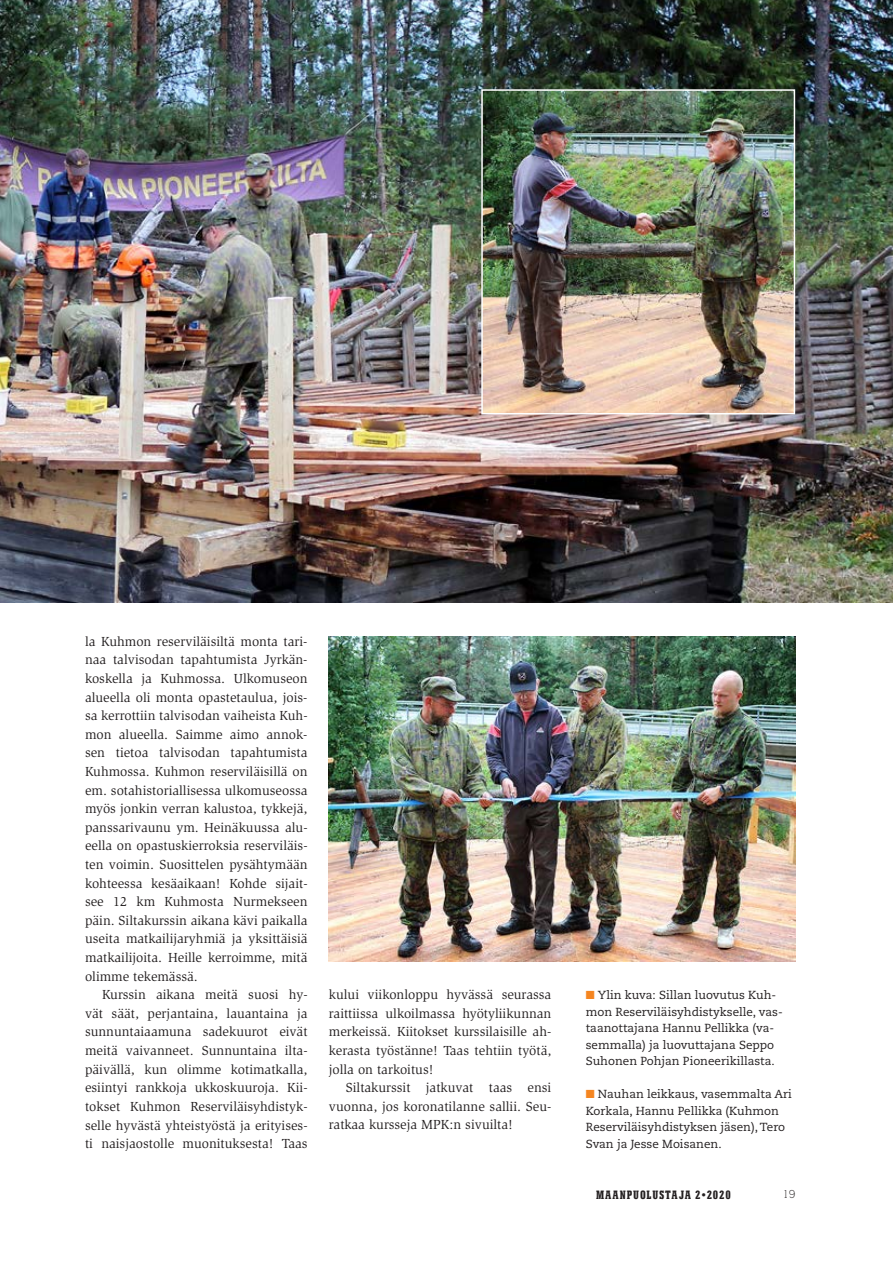
<style>
.page{position:relative;width:893px;height:1263px;background:#fff}
.page>*{position:absolute;margin:0;border:0;box-sizing:border-box;transform-origin:0 0}
.t1{font:13.5px/18.6px "Slimbach Std";color:#231f20;text-align:justify}
.t2{font:11.7px/16.5px "Caecilia LT Std";color:#231f20}
.t3{font:800 condensed 11.25px "Stymie BT";letter-spacing:.075em;color:#231f20}
.t4{font:300 11.25px "Stymie BT";color:#231f20}
.s1{color:#f58520}
</style>
<div class="page">
<img style="left:0;top:0;width:893px;height:602px">
<img style="left:329px;top:637px;width:466px;height:325px">
<img style="left:484px;top:92px;width:308px;height:319px">
<div style="left:481px;top:89px;width:314px;height:325px;border:2px solid #fff"></div>
<p class="t1" style="left:85px;top:632px;width:224px">la Kuhmon reserviläisiltä monta tari&shy;naa talvisodan tapahtumista Jyrkän&shy;koskella ja Kuhmossa. Ulkomuseon alueella oli monta opastetaulua, jois&shy;sa kerrottiin talvisodan vaiheista Kuh&shy;mon alueella. Saimme aimo annok&shy;sen tietoa talvisodan tapahtumista Kuhmossa. Kuhmon reserviläisillä on em. sotahistoriallisessa ulkomuseossa myös jonkin verran kalustoa, tykkejä, panssarivaunu ym. Heinäkuussa alu&shy;eella on opastuskierroksia reserviläis&shy;ten voimin. Suosittelen pysähtymään kohteessa kesäaikaan! Kohde sijait&shy;see 12 km Kuhmosta Nurmekseen päin. Siltakurssin aikana kävi paikalla useita matkailijaryhmiä ja yksittäisiä matkailijoita. Heille kerroimme, mitä olimme tekemässä.</p>
<p class="t1" style="left:85px;top:985px;width:224px;text-indent:17px">Kurssin aikana meitä suosi hy&shy;vät säät, perjantaina, lauantaina ja sunnuntaiaamuna sadekuurot eivät meitä vaivanneet. Sunnuntaina ilta&shy;päivällä, kun olimme kotimatkalla, esiintyi rankkoja ukkoskuuroja. Kii&shy;tokset Kuhmon Reserviläisyhdistyk&shy;selle hyvästä yhteistyöstä ja erityises&shy;ti naisjaostolle muonituksesta! Taas</p>
<p class="t1" style="left:329px;top:985px;width:224px">kului viikonloppu hyvässä seurassa raittiissa ulkoilmassa hyötyliikunnan merkeissä. Kiitokset kurssilaisille ah&shy;kerasta työstänne! Taas tehtiin työtä, jolla on tarkoitus!</p>
<p class="t1" style="left:329px;top:1078px;width:224px;text-indent:17px">Siltakurssit jatkuvat taas ensi vuonna, jos koronatilanne sallii. Seu&shy;ratkaa kursseja MPK:n sivuilta!</p>
<p class="t2" style="left:586px;top:987px;width:199px"><span class="s1">■</span> Ylin kuva: Sillan luovutus Kuh&shy;mon Reserviläisyhdistykselle, vas&shy;taanottajana Hannu Pellikka (va&shy;semmalla) ja luovuttajana Seppo Suhonen Pohjan Pioneerikillasta.</p>
<p class="t2" style="left:586px;top:1086px;width:208px"><span class="s1">■</span> Nauhan leikkaus, vasemmalta Ari<br>Korkala, Hannu Pellikka (Kuhmon<br>Reserviläisyhdistyksen jäsen), Tero<br>Svan ja Jesse Moisanen.</p>
<p class="t3" style="left:596px;top:1187px;width:136px">MAANPUOLUSTAJA 2•2020</p>
<p class="t4" style="left:783px;top:1187px;width:14px">19</p>
</div>
